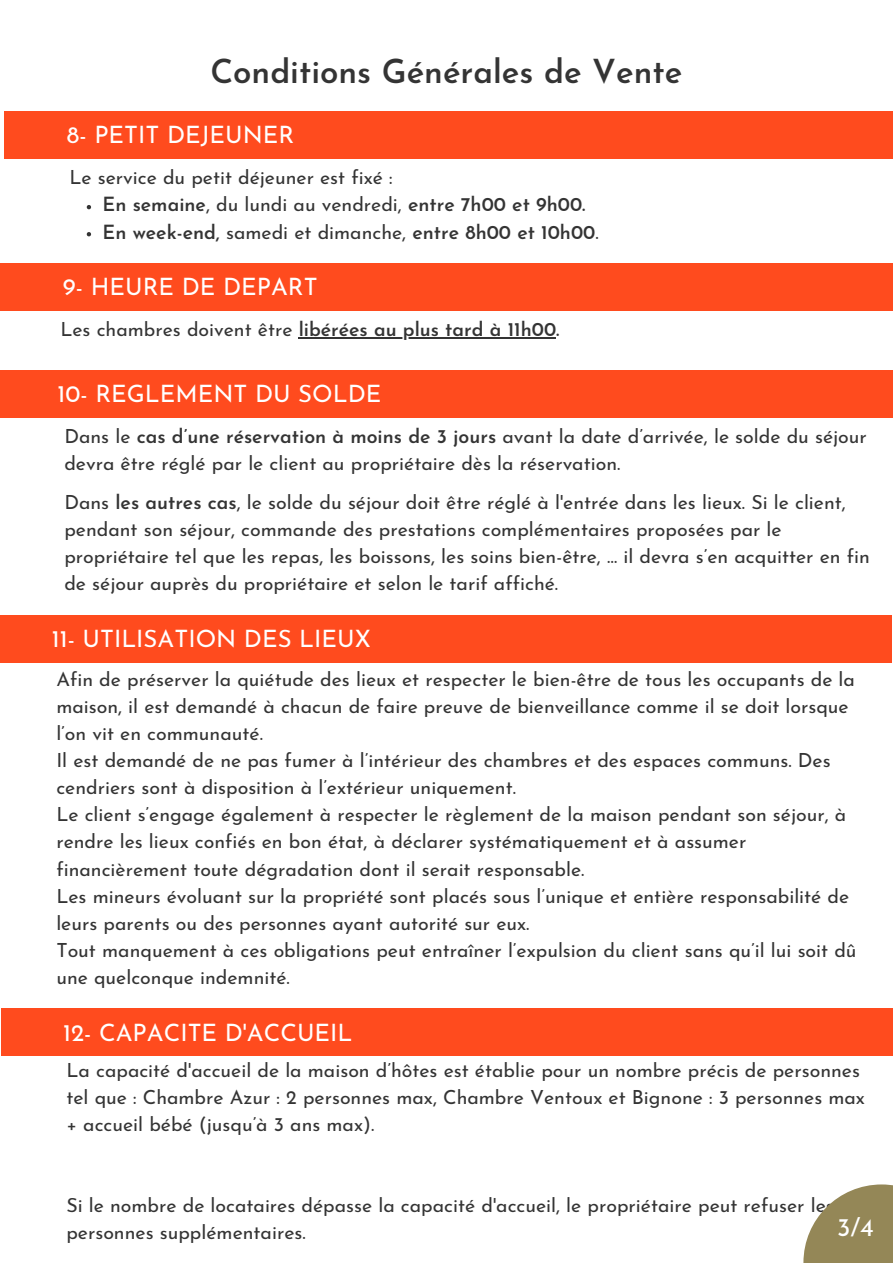
<style>
.page{position:relative;width:893px;height:1264px;background:#fff}
.page>*{position:absolute;margin:0;border:0;box-sizing:border-box;transform-origin:0 0}
.t1{font:600 33px "Josefin Sans";color:#343434}
.t2{font:25.5px "Josefin Sans";color:#fff}
.t3{font:24px "Josefin Sans";color:#fff}
.t4{font:19.5px/27px "Josefin Sans";color:#343434}
.t5{font:600 19.5px/27px "Josefin Sans";color:#343434}
.s1{font-weight:400}
.s2{font-weight:600}
</style>
<div class="page">
<div style="left:0;top:263px;width:892px;height:47px;background:#ff4b1e"></div>
<hr style="left:298px;top:337px;width:258px;height:1px;background:#343434">
<div style="left:0;top:370px;width:892px;height:47px;background:#ff4b1e"></div>
<div style="left:0;top:615px;width:891px;height:47px;background:#ff4b1e"></div>
<div style="left:1px;top:1008px;width:891px;height:47px;background:#ff4b1e"></div>
<div style="left:4px;top:111px;width:888px;height:47px;background:#ff4b1e"></div>
<svg style="left:87px;top:205px;width:4px;height:4px"></svg>
<svg style="left:87px;top:232px;width:4px;height:4px"></svg>
<svg style="left:803px;top:1184px;width:89px;height:78px"></svg>
<h1 class="t1" style="left:210px;top:58px;width:473px">Conditions Générales de Vente</h1>
<p class="t3" style="left:67px;top:125px;width:229px">8- PETIT DEJEUNER</p>
<p class="t4" style="left:69px;top:166px;width:325px">Le service du petit déjeuner est fixé :</p>
<p class="t5" style="left:102px;top:193px;width:497px">En semaine<span class="s1">, du lundi au vendredi,</span> entre 7h00 et 9h00.<br>En week-end, <span class="s1">samedi et dimanche,</span> entre 8h00 et 10h00<span class="s1">.</span></p>
<p class="t3" style="left:63px;top:277px;width:256px">9- HEURE DE DEPART</p>
<p class="t5" style="left:60px;top:318px;width:500px"><span class="s1">Les chambres doivent être</span> libérées au plus tard à 11h00.</p>
<p class="t3" style="left:58px;top:384px;width:325px">10- REGLEMENT DU SOLDE</p>
<p class="t4" style="left:64px;top:424px;width:804px">Dans le <span class="s2">cas d’une réservation à moins de 3 jours</span> avant la date d’arrivée, le solde du séjour devra être réglé par le client au propriétaire dès la réservation.</p>
<p class="t4" style="left:64px;top:490px;width:807px">Dans <span class="s2">les autres cas</span>, le solde du séjour doit être réglé à l'entrée dans les lieux. Si le client, pendant son séjour, commande des prestations complémentaires proposées par le propriétaire tel que les repas, les boissons, les soins bien-être, … il devra s’en acquitter en fin de séjour auprès du propriétaire et selon le tarif affiché.</p>
<p class="t3" style="left:52px;top:629px;width:320px">11- UTILISATION DES LIEUX</p>
<p class="t4" style="left:56px;top:667px;width:801px">Afin de préserver la quiétude des lieux et respecter le bien-être de tous les occupants de la maison, il est demandé à chacun de faire preuve de bienveillance comme il se doit lorsque l’on vit en communauté.<br>Il est demandé de ne pas fumer à l’intérieur des chambres et des espaces communs. Des cendriers sont à disposition à l’extérieur uniquement.<br>Le client s’engage également à respecter le règlement de la maison pendant son séjour, à rendre les lieux confiés en bon état, à déclarer systématiquement et à assumer financièrement toute dégradation dont il serait responsable.<br>Les mineurs évoluant sur la propriété sont placés sous l’unique et entière responsabilité de leurs parents ou des personnes ayant autorité sur eux.<br>Tout manquement à ces obligations peut entraîner l’expulsion du client sans qu’il lui soit dû une quelconque indemnité.</p>
<p class="t3" style="left:63px;top:1022px;width:291px">12- CAPACITE D'ACCUEIL</p>
<p class="t4" style="left:66px;top:1058px;width:800px">La capacité d'accueil de la maison d’hôtes est établie pour un nombre précis de personnes tel que : Chambre Azur : 2 personnes max, Chambre Ventoux et Bignone : 3 personnes max + accueil bébé (jusqu’à 3 ans max).</p>
<p class="t4" style="left:66px;top:1193px;width:768px">Si le nombre de locataires dépasse la capacité d'accueil, le propriétaire peut refuser les personnes supplémentaires.</p>
<h2 class="t2" style="left:837px;top:1216px;width:38px">3/4</h2>
</div>
